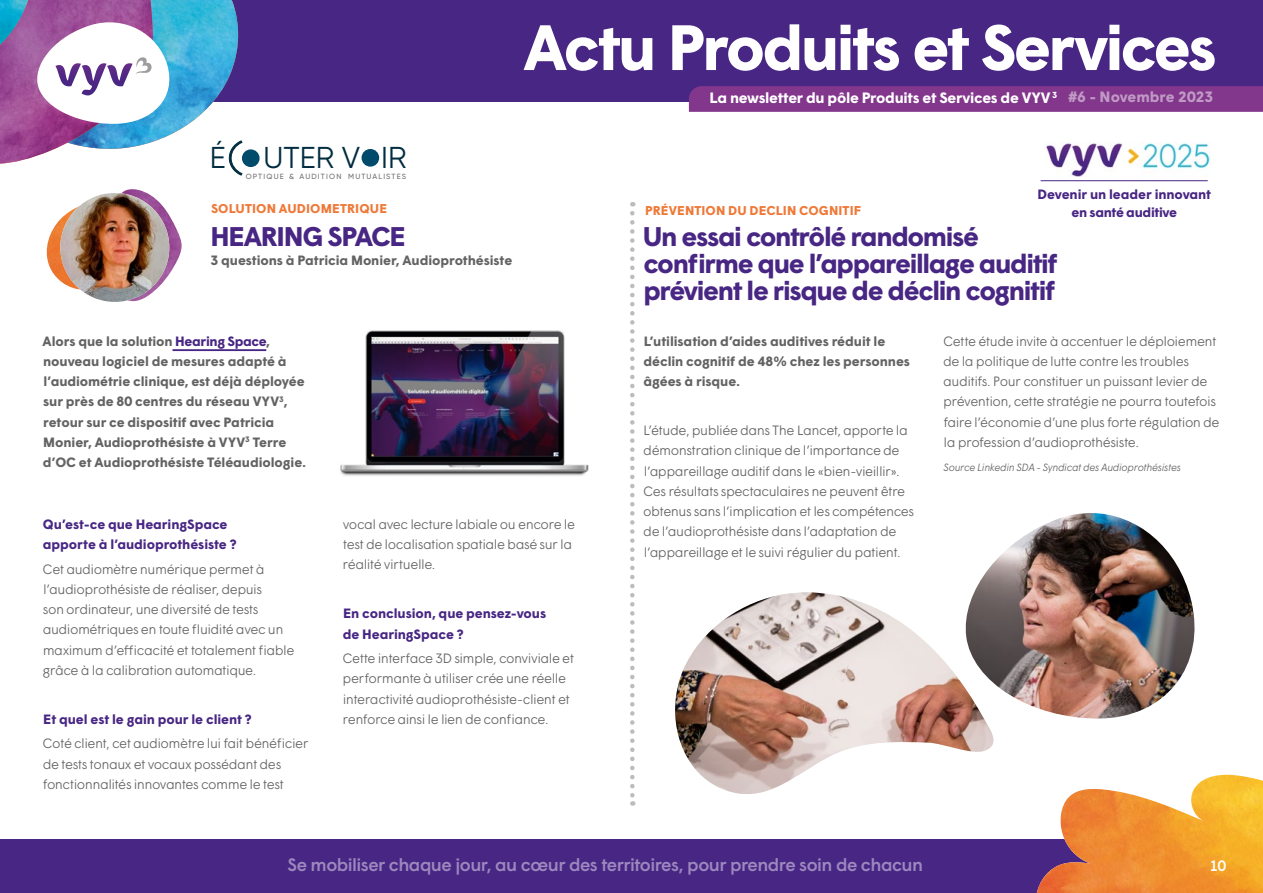
<style>
.page{position:relative;width:1263px;height:893px;background:#fff}
.page>*{position:absolute;margin:0;border:0;box-sizing:border-box;transform-origin:0 0}
.t1{font:30.15px "Gilroy";color:#002d40}
.t2{font:700 27px/27px "Wigrum";letter-spacing:-.05em;color:#482683}
.t3{font:500 18px "Wigrum";letter-spacing:-.03em;color:#9d88bf}
.t4{font:700 15px "Wigrum";letter-spacing:-.02em;color:#fff}
.t5{font:500 15px "Wigrum";color:#fff}
.t6{font:300 13.5px/20.2px "Wigrum";letter-spacing:-.04em;color:#646363}
.t7{font:700 13.5px/20.2px "Wigrum";letter-spacing:-.005em;color:#646363}
.t8{font:700 13.5px/20.2px "Wigrum";letter-spacing:-.005em;color:#482683}
.t9{font:700 12.75px "Wigrum";letter-spacing:.01em;color:#ef7837}
.t10{font:italic 300 10.5px "Wigrum";letter-spacing:-.035em;color:#646363}
.t11{font:500 7.5px "Gilroy";letter-spacing:.155em;color:#706f6f}
.s1{color:#482683}
</style>
<div class="page">
<div style="left:0;top:839px;width:1263px;height:54px;background:#482683"></div>
<div style="left:0;top:0;width:1263px;height:101px;background:#482683"></div>
<img style="left:1046px;top:142px;width:165px;height:34px">
<hr style="left:1040px;top:180px;width:168px;height:1px;background:#482683">
<hr style="left:172px;top:349px;width:94px;height:2px;background:#482683">
<div style="left:242px;top:149px;width:18px;height:18px;background:#004b6c;border-radius:50%"></div>
<div style="left:362px;top:149px;width:17px;height:18px;background:#004b6c;border-radius:50%"></div>
<svg style="left:524px;top:24px;width:691px;height:47px"></svg>
<div style="left:689px;top:86px;width:574px;height:26px;background:#82368c"></div>
<img style="left:1037px;top:775px;width:226px;height:118px">
<svg style="left:630px;top:213px;width:4px;height:593px"></svg>
<svg style="left:0;top:0;width:245px;height:302px"></svg>
<img style="left:116px;top:189px;width:66px;height:113px">
<img style="left:60px;top:193px;width:109px;height:109px;border-radius:54px">
<img style="left:340px;top:330px;width:249px;height:146px">
<img style="left:977px;top:513px;width:218px;height:205px">
<img style="left:675px;top:592px;width:327px;height:202px">
<h1 class="t1" style="left:210px;top:139px;width:17px">É</h1>
<h1 class="t1" style="left:264px;top:139px;width:144px">UTER V IR</h1>
<p class="t11" style="left:246px;top:171px;width:162px">OPTIQUE &amp; AUDITION MUTUALISTES</p>
<p class="t9" style="left:211px;top:199px;width:177px">SOLUTION AUDIOMETRIQUE</p>
<h2 class="t2" style="left:210px;top:221px;width:197px">HEARING SPACE</h2>
<p class="t7" style="left:211px;top:250px;width:303px">3 questions à Patricia Monier, Audioprothésiste</p>
<p class="t7" style="left:43px;top:330px;width:265px">Alors que la solution <span class="s1">Hearing Space</span>, nouveau logiciel de mesures adapté à l’audiométrie clinique, est déjà déployée sur près de 80 centres du réseau VYV<sup>3</sup>, retour sur ce dispositif avec Patricia Monier, Audioprothésiste à VYV<sup>3</sup> Terre d’OC et Audioprothésiste Téléaudiologie.</p>
<p class="t8" style="left:43px;top:513px;width:195px">Qu’est-ce que HearingSpace apporte à l’audioprothésiste ?</p>
<p class="t6" style="left:42px;top:558px;width:254px">Cet audiomètre numérique permet à l’audioprothésiste de réaliser, depuis<br>son ordinateur, une diversité de tests audiométriques en toute fluidité avec un maximum d’efficacité et totalement fiable grâce à la calibration automatique.</p>
<p class="t8" style="left:43px;top:708px;width:210px">Et quel est le gain pour le client ?</p>
<p class="t6" style="left:43px;top:733px;width:268px">Coté client, cet audiomètre lui fait bénéficier de tests tonaux et vocaux possédant des fonctionnalités innovantes comme le test</p>
<p class="t6" style="left:343px;top:513px;width:234px">vocal avec lecture labiale ou encore le test de localisation spatiale basé sur la réalité virtuelle.</p>
<p class="t8" style="left:343px;top:602px;width:205px">En conclusion, que pensez-vous de HearingSpace ?</p>
<p class="t6" style="left:342px;top:647px;width:233px">Cette interface 3D simple, conviviale et performante à utiliser crée une réelle interactivité audioprothésiste-client et renforce ainsi le lien de confiance.</p>
<p class="t4" style="left:709px;top:86px;width:505px">La newsletter du pôle Produits et Services de VYV <sup>3</sup> #6 - Novembre 2023</p>
<p class="t9" style="left:645px;top:201px;width:218px">PRÉVENTION DU DECLIN COGNITIF</p>
<p class="t8" style="left:1037px;top:185px;width:175px;line-height:17.2px;text-align:center">Devenir un leader innovant en santé auditive</p>
<h2 class="t2" style="left:643px;top:221px;width:417px">Un essai contrôlé randomisé confirme que l’appareillage auditif prévient le risque de déclin cognitif</h2>
<p class="t7" style="left:643px;top:330px;width:268px">L’utilisation d’aides auditives réduit le déclin cognitif de 48 % chez les personnes âgées à risque.</p>
<p class="t6" style="left:643px;top:419px;width:273px">L’étude, publiée dans The Lancet, apporte la démonstration clinique de l’importance de l’appareillage auditif dans le « bien-vieillir ».<br>Ces résultats spectaculaires ne peuvent être obtenus sans l’implication et les compétences de l’audioprothésiste dans l’adaptation de l’appareillage et le suivi régulier du patient.</p>
<p class="t6" style="left:943px;top:330px;width:278px">Cette étude invite à accentuer le déploiement de la politique de lutte contre les troubles auditifs. Pour constituer un puissant levier de prévention, cette stratégie ne pourra toutefois faire l’économie d’une plus forte régulation de la profession d’audioprothésiste.</p>
<p class="t10" style="left:943px;top:460px;width:239px">Source Linkedin SDA - Syndicat des Audioprothésistes</p>
<h3 class="t3" style="left:287px;top:851px;width:637px">Se mobiliser chaque jour, au cœur des territoires, pour prendre soin de chacun</h3>
<p class="t5" style="left:1210px;top:855px;width:18px">10</p>
</div>
